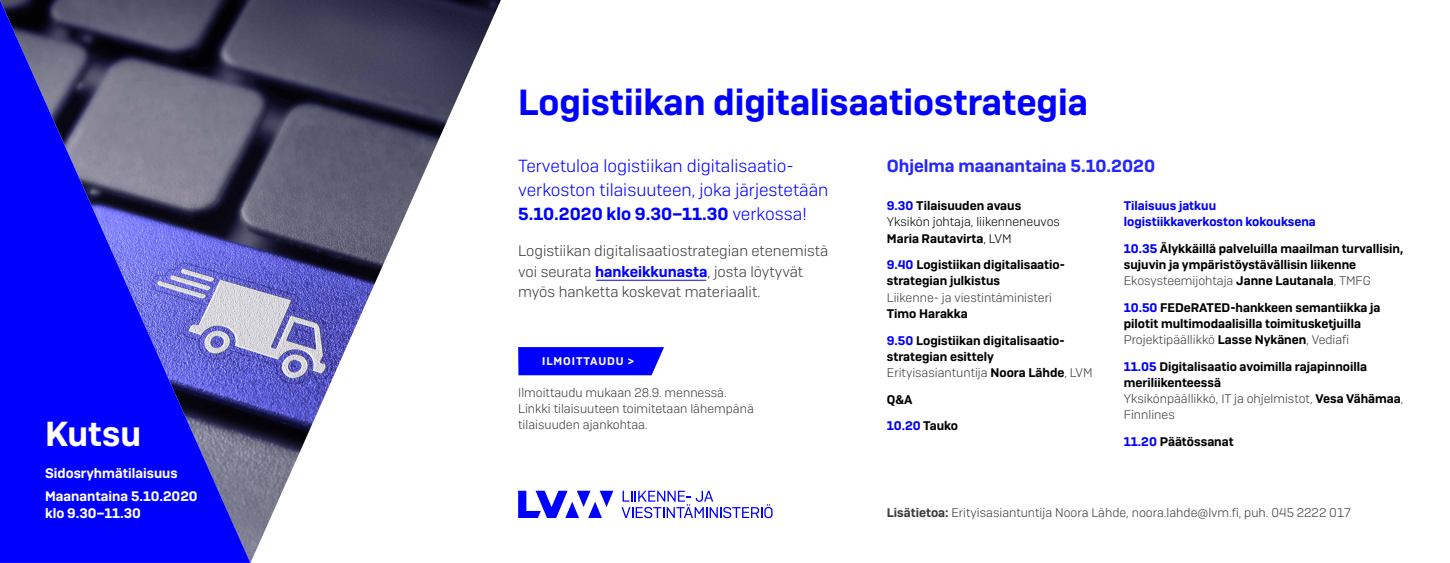
<style>
.page{position:relative;width:1450px;height:563px;background:#fff}
.page>*{position:absolute;margin:0;border:0;box-sizing:border-box;transform-origin:0 0}
.t1{font:600 36.25px "Camber";color:#00f}
.t2{font:600 34.75px "Camber";color:#fff}
.t3{font:17.5px/23.8px "Camber Lg";color:#00f}
.t4{font:600 17.5px "Camber";color:#00f}
.t5{font:600 17.5px "Camber";color:#2626ff}
.t6{font:15px/20px "Camber Lg";color:#3c3c3c}
.t7{font:600 13.75px/23.8px "Camber";color:#fff}
.t8{font:600 12.5px/16.2px "Camber";color:#000}
.t9{font:12.5px/16.2px "Camber Lg";color:#3c3c3c}
.t10{font:600 12.5px/16.2px "Camber";color:#00f}
.t11{font:12.5px "Camber Lg";color:#000}
.t12{font:600 11.12px "Camber";letter-spacing:.08em;color:#fff}
.s1{font-family:"Camber Lg";font-weight:400}
.s2{font-family:"Camber";font-weight:600;color:#00f}
.s3{color:#00f}
.s4{font-family:"Camber";font-weight:600;color:#000}
.s5{font-family:"Camber";font-weight:600}
</style>
<div class="page">
<img style="left:250px;top:0;width:251px;height:562px">
<svg style="left:0;top:0;width:250px;height:562px;fill:#00f"></svg>
<svg style="left:518px;top:490px;width:95px;height:28px"></svg>
<svg style="left:622px;top:490px;width:151px;height:28px"></svg>
<svg style="left:518px;top:347px;width:146px;height:28px"></svg>
<hr style="left:596px;top:280px;width:110px;height:1px;background:#00f">
<h1 class="t1" style="left:518px;top:80px;width:571px">Logistiikan digitalisaatiostrategia</h1>
<h3 class="t3" style="left:518px;top:154px;width:312px">Tervetuloa logistiikan digitalisaatio&shy;verkoston tilaisuuteen, joka järjestetään</h3>
<h3 class="t4" style="left:518px;top:202px;width:290px">5.10.2020 klo 9.30–11.30 <span class="s1">verkossa!</span></h3>
<p class="t6" style="left:518px;top:241px;width:312px">Logistiikan digitalisaatiostrategian etenemistä voi seurata <span class="s2">hankeikkunasta</span>, josta löytyvät myös hanketta koskevat materiaalit.</p>
<h3 class="t5" style="left:887px;top:155px;width:270px">Ohjelma maanantaina 5.10.2020</h3>
<p class="t10" style="left:1124px;top:197px;width:194px">Tilaisuus jatkuu logistiikkaverkoston kokouksena</p>
<p class="t8" style="left:1124px;top:240px;width:281px"><span class="s3">10.35</span> Älykkäillä palveluilla maailman turvallisin, sujuvin ja ympäristöystävällisin liikenne</p>
<p class="t9" style="left:1124px;top:272px;width:248px">Ekosysteemijohtaja <span class="s4">Janne Lautanala</span>, TMFG</p>
<p class="t8" style="left:1124px;top:299px;width:258px"><span class="s3">10.50</span> FEDeRATED-hankkeen semantiikka ja pilotit multimodaalisilla toimitusketjuilla</p>
<p class="t9" style="left:1124px;top:331px;width:227px">Projektipäällikkö <span class="s4">Lasse Nykänen</span>, Vediafi</p>
<p class="t8" style="left:1124px;top:358px;width:245px"><span class="s3">11.05</span> Digitalisaatio avoimilla rajapinnoilla meriliikenteessä</p>
<p class="t9" style="left:1124px;top:390px;width:281px">Yksikönpäällikkö, IT ja ohjelmistot, <span class="s4">Vesa Vähämaa</span>,<br>Finnlines</p>
<p class="t8" style="left:1124px;top:433px;width:111px"><span class="s3">11.20</span> Päätössanat</p>
<p class="t8" style="left:887px;top:197px;width:136px"><span class="s3">9.30</span> Tilaisuuden avaus</p>
<p class="t11" style="left:887px;top:214px;width:175px">Yksikön johtaja, liikenneneuvos</p>
<p class="t8" style="left:887px;top:225px;width:180px;line-height:26.5px">Maria Rautavirta<span class="s1">, LVM<br></span><span class="s3">9.40</span> Logistiikan digitalisaatio-</p>
<p class="t8" style="left:887px;top:273px;width:115px">strategian julkistus</p>
<p class="t9" style="left:887px;top:289px;width:167px">Liikenne- ja viestintäministeri</p>
<p class="t8" style="left:887px;top:300px;width:179px;line-height:26.5px">Timo Harakka<br><span class="s3">9.50</span> Logistiikan digitalisaatio-</p>
<p class="t8" style="left:887px;top:348px;width:109px">strategian esittely</p>
<p class="t9" style="left:887px;top:364px;width:207px">Erityisasiantuntija <span class="s4">Noora Lähde</span>, LVM</p>
<p class="t8" style="left:887px;top:385px;width:73px;line-height:26.5px">Q&amp;A<br><span class="s3">10.20</span> Tauko</p>
<p class="t12" style="left:542px;top:354px;width:93px">ILMOITTAUDU &gt;</p>
<p class="t9" style="left:518px;top:384px;width:237px">Ilmoittaudu mukaan 28.9. mennessä.<br>Linkki tilaisuuteen toimitetaan lähempänä tilaisuuden ajankohtaa.</p>
<h2 class="t2" style="left:45px;top:412px;width:98px">Kutsu</h2>
<p class="t7" style="left:45px;top:460px;width:154px">Sidosryhmätilaisuus<br>Maanantaina 5.10.2020</p>
<p class="t7" style="left:45px;top:500px;width:97px">klo 9.30–11.30</p>
<p class="t9" style="left:887px;top:504px;width:465px"><span class="s5">Lisätietoa:</span> Erityisasiantuntija Noora Lähde, noora.lahde@lvm.fi, puh. 045 2222 017</p>
</div>
